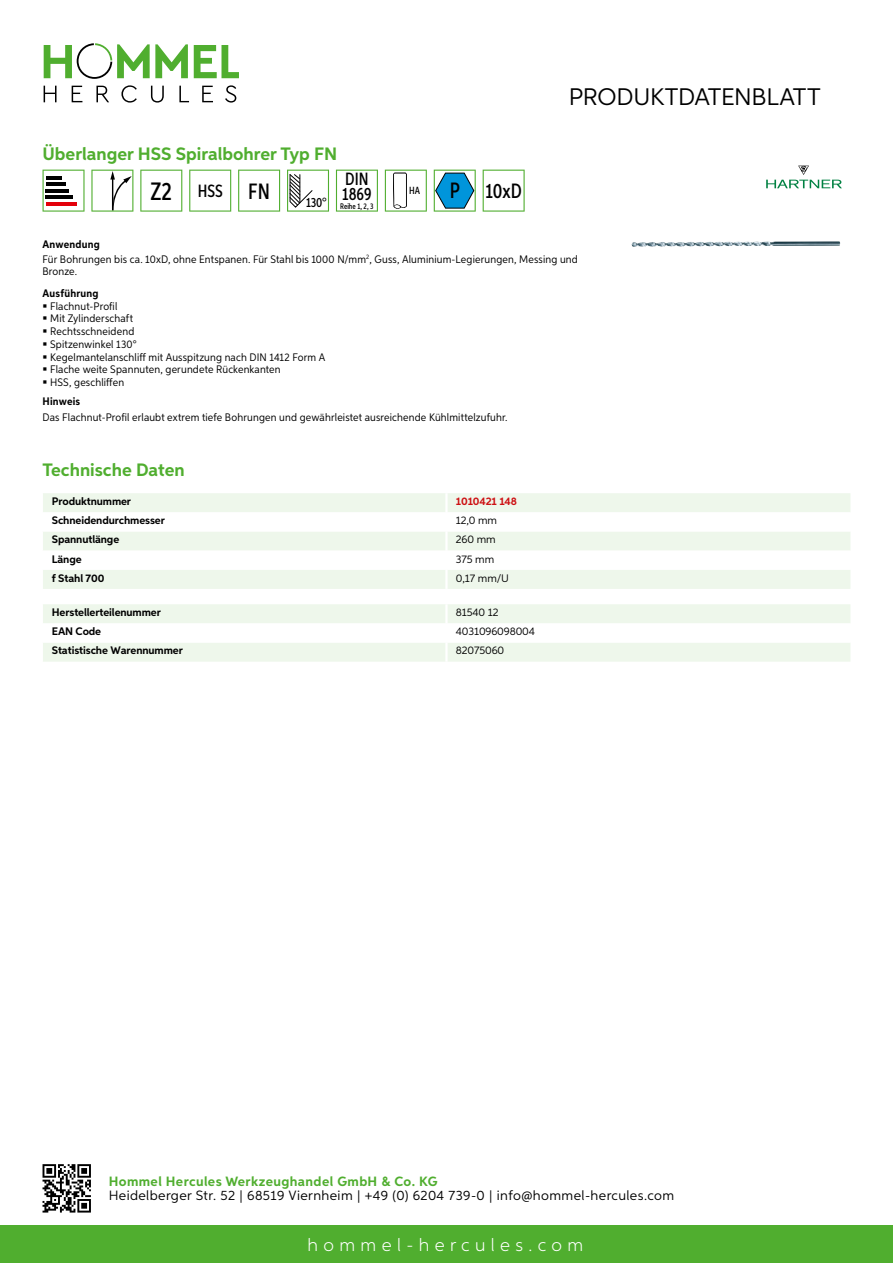
<style>
.page{position:relative;width:893px;height:1263px;background:#fff}
.page>*{position:absolute;margin:0;border:0;box-sizing:border-box;transform-origin:0 0}
.t1{font:24px "Aspira";letter-spacing:-.01em;color:#000}
.t2{font:500 20.7px "Aspira XX Nar";color:#000}
.t3{font:700 18px "Aspira";color:#50ae2f}
.t4{font:300 18px "Aspira";letter-spacing:.3em;color:#fff}
.t5{font:500 17.85px/14.9px "Aspira XX Nar";color:#000}
.t6{font:13.5px "Aspira";letter-spacing:.03em;color:#000}
.t7{font:700 13.5px "Aspira";letter-spacing:.03em;color:#50ae2f}
.t8{font:500 13.35px "Aspira XX Nar";color:#000}
.t9{font:10.95px/12.8px "Aspira Nar";letter-spacing:.015em;color:#000}
.t10{font:700 10.95px "Aspira";letter-spacing:-.01em;color:#000}
.t11{font:10.95px "Aspira";letter-spacing:-.01em;color:#000}
.t12{font:700 10.95px "Aspira Nar";letter-spacing:.02em;color:#000}
.t13{font:700 10.95px "Aspira";letter-spacing:-.01em;color:#cd1013}
.t14{font:500 10.35px "Aspira XX Nar";color:#000}
.t15{font:500 8.1px "Aspira XX Nar";color:#000}
.s1{font-size:25.2px}
.s2{font-size:22.2px}
.s3{font-weight:700}
</style>
<div class="page">
<div style="left:0;top:1226px;width:893px;height:37px;background:#50ae2f"></div>
<svg style="left:43px;top:1164px;width:48px;height:48px"></svg>
<svg style="left:194px;top:45px;width:45px;height:33px"></svg>
<svg style="left:44px;top:43px;width:144px;height:36px"></svg>
<svg style="left:44px;top:86px;width:13px;height:16px"></svg>
<svg style="left:72px;top:86px;width:10px;height:16px"></svg>
<svg style="left:96px;top:86px;width:13px;height:16px"></svg>
<svg style="left:121px;top:85px;width:16px;height:18px"></svg>
<svg style="left:151px;top:86px;width:13px;height:17px"></svg>
<svg style="left:179px;top:86px;width:10px;height:16px"></svg>
<svg style="left:202px;top:86px;width:11px;height:16px"></svg>
<svg style="left:225px;top:85px;width:11px;height:18px"></svg>
<div style="left:43px;top:493px;width:807px;height:96px;background:#eef7eb"></div>
<svg style="left:43px;top:512px;width:807px;height:58px"></svg>
<hr style="left:445px;top:493px;width:3px;height:19px;background:#fff">
<hr style="left:445px;top:512px;width:3px;height:19px;background:#fff">
<hr style="left:445px;top:531px;width:3px;height:20px;background:#fff">
<hr style="left:445px;top:551px;width:3px;height:19px;background:#fff">
<hr style="left:445px;top:570px;width:3px;height:19px;background:#fff">
<svg style="left:43px;top:604px;width:807px;height:58px"></svg>
<hr style="left:445px;top:642px;width:3px;height:20px;background:#fff">
<svg style="left:43px;top:170px;width:42px;height:42px"></svg>
<hr style="left:46px;top:176px;width:16px;height:3px;background:#000">
<hr style="left:46px;top:183px;width:20px;height:3px;background:#000">
<hr style="left:46px;top:189px;width:23px;height:3px;background:#000">
<hr style="left:46px;top:196px;width:27px;height:3px;background:#000">
<hr style="left:46px;top:203px;width:30px;height:3px;background:#e3000b">
<svg style="left:91px;top:170px;width:42px;height:42px"></svg>
<svg style="left:140px;top:170px;width:42px;height:42px"></svg>
<svg style="left:189px;top:170px;width:42px;height:42px"></svg>
<svg style="left:238px;top:170px;width:42px;height:42px"></svg>
<svg style="left:287px;top:170px;width:42px;height:42px"></svg>
<svg style="left:336px;top:170px;width:42px;height:42px"></svg>
<svg style="left:385px;top:170px;width:42px;height:42px"></svg>
<svg style="left:434px;top:170px;width:42px;height:42px"></svg>
<svg style="left:483px;top:170px;width:42px;height:42px"></svg>
<img style="left:631px;top:241px;width:210px;height:6px">
<svg style="left:766px;top:166px;width:76px;height:22px"></svg>
<h3 class="t3" style="left:43px;top:142px;width:296px">Überlanger HSS Spiralbohrer Typ FN</h3>
<h3 class="t5" style="left:151px;top:183px;width:121px"><span class="s1">Z2</span> HSS <span class="s2">FN</span></h3>
<p class="t8" style="left:306px;top:195px;width:22px">130°</p>
<h3 class="t5" style="left:342px;top:172px;width:31px">DIN<br>1869</h3>
<p class="t15" style="left:340px;top:201px;width:35px">Reihe 1, 2, 3</p>
<p class="t14" style="left:409px;top:185px;width:12px">HA</p>
<h2 class="t2" style="left:450px;top:178px;width:73px"><span class="s2">P</span> 10xD</h2>
<h1 class="t1" style="left:569px;top:82px;width:253px">Produktdatenblatt</h1>
<p class="t9" style="left:43px;top:236px;width:537px;line-height:15.1px"><span class="s3">Anwendung<br></span>Für Bohrungen bis ca. 10xD, ohne Entspanen. Für Stahl bis 1000 N/mm<sup>2</sup>, Guss, Aluminium-Legierungen, Messing und</p>
<p class="t9" style="left:43px;top:264px;width:36px">Bronze.</p>
<p class="t12" style="left:43px;top:286px;width:58px">Ausführung</p>
<p class="t9" style="left:50px;top:299px;width:277px">Flachnut-Profil<br>Mit Zylinderschaft<br>Rechtsschneidend<br>Spitzenwinkel 130°<br>Kegelmantelanschliff mit Ausspitzung nach DIN 1412 Form A<br>Flache weite Spannuten, gerundete Rückenkanten<br>HSS, geschliffen</p>
<p class="t12" style="left:43px;top:395px;width:39px">Hinweis</p>
<p class="t9" style="left:43px;top:410px;width:466px">Das Flachnut-Profil erlaubt extrem tiefe Bohrungen und gewährleistet ausreichende Kühlmittelzufuhr.</p>
<h3 class="t3" style="left:43px;top:459px;width:144px">Technische Daten</h3>
<p class="t10" style="left:52px;top:495px;width:81px">Produktnummer</p>
<p class="t13" style="left:456px;top:495px;width:63px">1010421 148</p>
<p class="t10" style="left:52px;top:514px;width:115px">Schneidendurchmesser</p>
<p class="t11" style="left:456px;top:514px;width:43px">12,0 mm</p>
<p class="t10" style="left:52px;top:533px;width:69px">Spannutlänge</p>
<p class="t11" style="left:456px;top:533px;width:41px">260 mm</p>
<p class="t10" style="left:52px;top:552px;width:31px">Länge</p>
<p class="t11" style="left:456px;top:552px;width:40px">375 mm</p>
<p class="t10" style="left:52px;top:571px;width:54px">f Stahl 700</p>
<p class="t11" style="left:456px;top:571px;width:53px">0,17 mm/U</p>
<p class="t10" style="left:52px;top:606px;width:111px">Herstellerteilenummer</p>
<p class="t11" style="left:456px;top:606px;width:44px">81540 12</p>
<p class="t10" style="left:52px;top:625px;width:51px">EAN Code</p>
<p class="t11" style="left:456px;top:625px;width:81px">4031096098004</p>
<p class="t10" style="left:52px;top:644px;width:132px">Statistische Warennummer</p>
<p class="t11" style="left:456px;top:644px;width:50px">82075060</p>
<p class="t7" style="left:109px;top:1172px;width:330px">Hommel Hercules Werkzeughandel GmbH &amp; Co. KG</p>
<p class="t6" style="left:109px;top:1187px;width:567px">Heidelberger Str. 52 | 68519 Viernheim | +49 (0) 6204 739-0 | info@hommel-hercules.com</p>
<h3 class="t4" style="left:307px;top:1234px;width:277px">hommel-hercules.com</h3>
</div>
